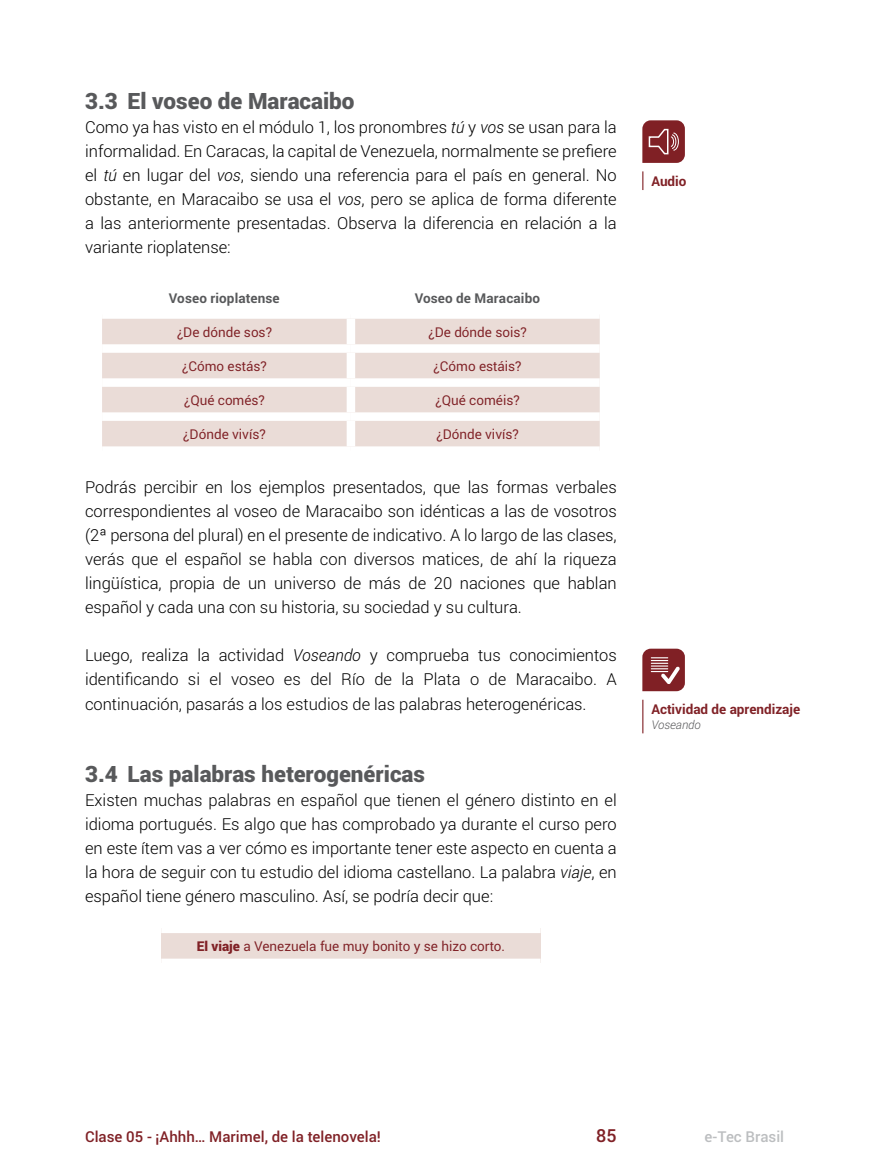
<style>
.page{position:relative;width:872px;height:1170px;background:#fff}
.page>*{position:absolute;margin:0;border:0;box-sizing:border-box;transform-origin:0 0}
.t1{font:900 22.5px "Roboto";color:#58595b}
.t2{font:500 18px "Roboto";color:#802126}
.t3{font:300 16.5px/24px "Roboto";color:#000;text-align:justify}
.t4{font:500 15px "Roboto";color:#802126}
.t5{font:500 15px "Roboto";color:#bcbec0}
.t6{font:13.5px "Roboto";color:#802126}
.t7{font:700 13.5px "Roboto";letter-spacing:.01em;color:#58595b}
.t8{font:700 13.5px "Roboto";color:#802126}
.t9{font:italic 300 12px "Roboto";color:#58595b}
.s1{font-style:italic}
.s2{font-weight:900}
</style>
<div class="page">
<div style="left:102px;top:319px;width:498px;height:127px;background:#eadcd7"></div>
<div style="left:347px;top:319px;width:8px;height:25px;background:#fff"></div>
<div style="left:102px;top:344px;width:249px;height:9px;background:#fff"></div>
<div style="left:351px;top:344px;width:249px;height:9px;background:#fff"></div>
<div style="left:347px;top:353px;width:8px;height:25px;background:#fff"></div>
<div style="left:102px;top:378px;width:249px;height:9px;background:#fff"></div>
<div style="left:351px;top:378px;width:249px;height:9px;background:#fff"></div>
<div style="left:347px;top:387px;width:8px;height:25px;background:#fff"></div>
<div style="left:102px;top:412px;width:249px;height:9px;background:#fff"></div>
<div style="left:351px;top:412px;width:249px;height:9px;background:#fff"></div>
<div style="left:347px;top:421px;width:8px;height:25px;background:#fff"></div>
<div style="left:161px;top:928px;width:379px;height:34px;background:#eadcd7"></div>
<div style="left:161px;top:924px;width:379px;height:9px;background:#fff"></div>
<div style="left:161px;top:958px;width:379px;height:9px;background:#fff"></div>
<svg style="left:642px;top:171px;width:1px;height:19px"></svg>
<svg style="left:642px;top:120px;width:43px;height:43px;background:#913e42"></svg>
<hr style="left:642px;top:699px;width:1px;height:34px;background:#802025">
<svg style="left:642px;top:648px;width:43px;height:43px;background:#95454a"></svg>
<h1 class="t1" style="left:85px;top:85px;width:271px">3.3 El voseo de Maracaibo</h1>
<p class="t3" style="left:85px;top:115px;width:533px">Como ya has visto en el módulo 1, los pronombres <span class="s1">tú</span> y <span class="s1">vos</span> se usan para la informalidad. En Caracas, la capital de Venezuela, normalmente se prefiere el <span class="s1">tú</span> en lugar del <span class="s1">vos</span>, siendo una referencia para el país en general. No obstante, en Maracaibo se usa el <span class="s1">vos</span>, pero se aplica de forma diferente a las anteriormente presentadas. Observa la diferencia en relación a la variante rioplatense:</p>
<p class="t7" style="left:169px;top:288px;width:112px">Voseo rioplatense</p>
<p class="t7" style="left:415px;top:288px;width:127px">Voseo de Maracaibo</p>
<p class="t6" style="left:177px;top:322px;width:97px">¿De dónde sos?</p>
<p class="t6" style="left:428px;top:322px;width:100px">¿De dónde sois?</p>
<p class="t6" style="left:182px;top:356px;width:86px">¿Cómo estás?</p>
<p class="t6" style="left:433px;top:356px;width:90px">¿Cómo estáis?</p>
<p class="t6" style="left:184px;top:390px;width:83px">¿Qué comés?</p>
<p class="t6" style="left:435px;top:390px;width:86px">¿Qué coméis?</p>
<p class="t6" style="left:183px;top:424px;width:84px">¿Dónde vivís?</p>
<p class="t6" style="left:436px;top:424px;width:84px">¿Dónde vivís?</p>
<p class="t3" style="left:85px;top:475px;width:533px">Podrás percibir en los ejemplos presentados, que las formas verbales correspondientes al voseo de Maracaibo son idénticas a las de vosotros (2ª persona del plural) en el presente de indicativo. A lo largo de las clases, verás que el español se habla con diversos matices, de ahí la riqueza lingüística, propia de un universo de más de 20 naciones que hablan español y cada una con su historia, su sociedad y su cultura.</p>
<p class="t3" style="left:85px;top:643px;width:533px">Luego, realiza la actividad <span class="s1">Voseando</span> y comprueba tus conocimientos identificando si el voseo es del Río de la Plata o de Maracaibo. A continuación, pasarás a los estudios de las palabras heterogenéricas.</p>
<h1 class="t1" style="left:85px;top:757px;width:341px">3.4 Las palabras heterogenéricas</h1>
<p class="t3" style="left:85px;top:787px;width:533px">Existen muchas palabras en español que tienen el género distinto en el idioma portugués. Es algo que has comprobado ya durante el curso pero en este ítem vas a ver cómo es importante tener este aspecto en cuenta a la hora de seguir con tu estudio del idioma castellano. La palabra <span class="s1">viaje</span>, en español tiene género masculino. Así, se podría decir que:</p>
<p class="t6" style="left:197px;top:936px;width:310px"><span class="s2">El viaje</span> a Venezuela fue muy bonito y se hizo corto.</p>
<p class="t8" style="left:651px;top:172px;width:37px">Audio</p>
<p class="t8" style="left:651px;top:700px;width:150px">Actividad de aprendizaje</p>
<p class="t9" style="left:651px;top:716px;width:51px">Voseando</p>
<p class="t4" style="left:85px;top:1125px;width:297px">Clase 05 - ¡Ahhh… Marimel, de la telenovela!</p>
<p class="t2" style="left:596px;top:1122px;width:22px">85</p>
<p class="t5" style="left:704px;top:1125px;width:81px">e-Tec Brasil</p>
</div>
